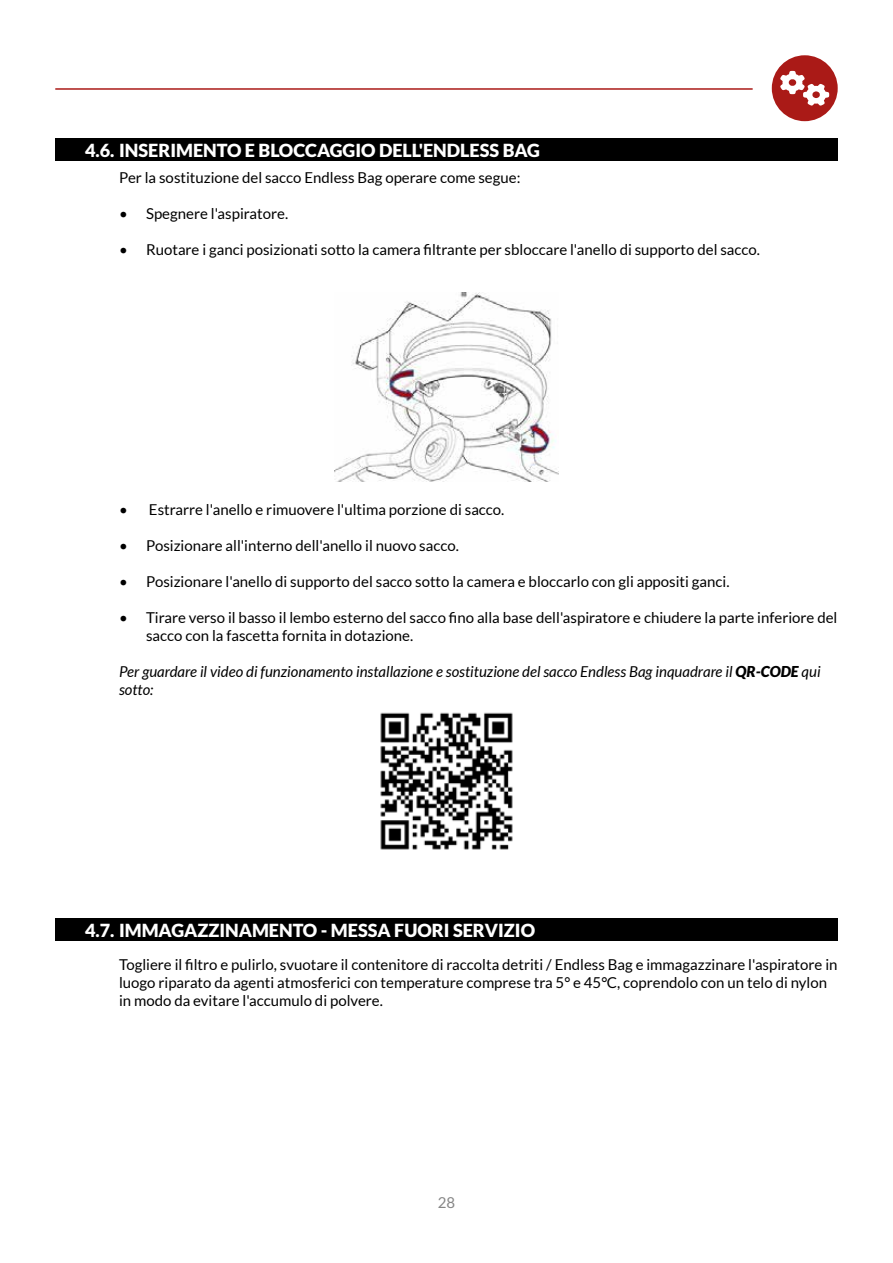
<style>
.page{position:relative;width:893px;height:1263px;background:#fff}
.page>*{position:absolute;margin:0;border:0;box-sizing:border-box;transform-origin:0 0}
.t1{font:900 18px "Lato";color:#fff}
.t2{font:15px/18px "Lato";color:#000}
.t3{font:italic 15px/18px "Lato";color:#000}
.t4{font:15px "Lato";color:#868686}
.s1{font-weight:900}
</style>
<div class="page">
<div style="left:55px;top:138px;width:783px;height:23px;background:#000"></div>
<img style="left:335px;top:293px;width:223px;height:188px">
<img style="left:380px;top:712px;width:133px;height:138px">
<div style="left:55px;top:918px;width:783px;height:23px;background:#000"></div>
<hr style="left:55px;top:88px;width:698px;height:2px;background:#aa1a17">
<div style="left:772px;top:55px;width:66px;height:66px;background:#aa1a17;border-radius:50%"></div>
<svg style="left:780px;top:71px;width:49px;height:35px"></svg>
<p class="t1" style="left:85px;top:140px;width:457px">4.6. INSERIMENTO E BLOCCAGGIO DELL'ENDLESS BAG</p>
<p class="t2" style="left:119px;top:169px;width:403px">Per la sostituzione del sacco Endless Bag operare come segue:</p>
<p class="t2" style="left:119px;top:205px;width:171px">• Spegnere l'aspiratore.</p>
<p class="t2" style="left:119px;top:241px;width:642px">• Ruotare i ganci posizionati sotto la camera filtrante per sbloccare l'anello di supporto del sacco.</p>
<p class="t2" style="left:119px;top:500px;width:387px">• Estrarre l'anello e rimuovere l'ultima porzione di sacco.</p>
<p class="t2" style="left:119px;top:536px;width:341px">• Posizionare all'interno dell'anello il nuovo sacco.</p>
<p class="t2" style="left:119px;top:572px;width:612px">• Posizionare l'anello di supporto del sacco sotto la camera e bloccarlo con gli appositi ganci.</p>
<p class="t2" style="left:146px;top:608px;width:693px;text-indent:-27px">• Tirare verso il basso il lembo esterno del sacco fino alla base dell'aspiratore e chiudere la parte inferiore del sacco con la fascetta fornita in dotazione.</p>
<p class="t3" style="left:119px;top:663px;width:703px">Per guardare il video di funzionamento installazione e sostituzione del sacco Endless Bag inquadrare il <span class="s1">QR-CODE</span> qui sotto:</p>
<p class="t1" style="left:85px;top:920px;width:451px">4.7. IMMAGAZZINAMENTO - MESSA FUORI SERVIZIO</p>
<p class="t2" style="left:119px;top:955px;width:720px">Togliere il filtro e pulirlo, svuotare il contenitore di raccolta detriti / Endless Bag e immagazzinare l'aspiratore in luogo riparato da agenti atmosferici con temperature comprese tra 5° e 45°C, coprendolo con un telo di nylon in modo da evitare l'accumulo di polvere.</p>
<p class="t4" style="left:438px;top:1194px;width:19px">28</p>
</div>
